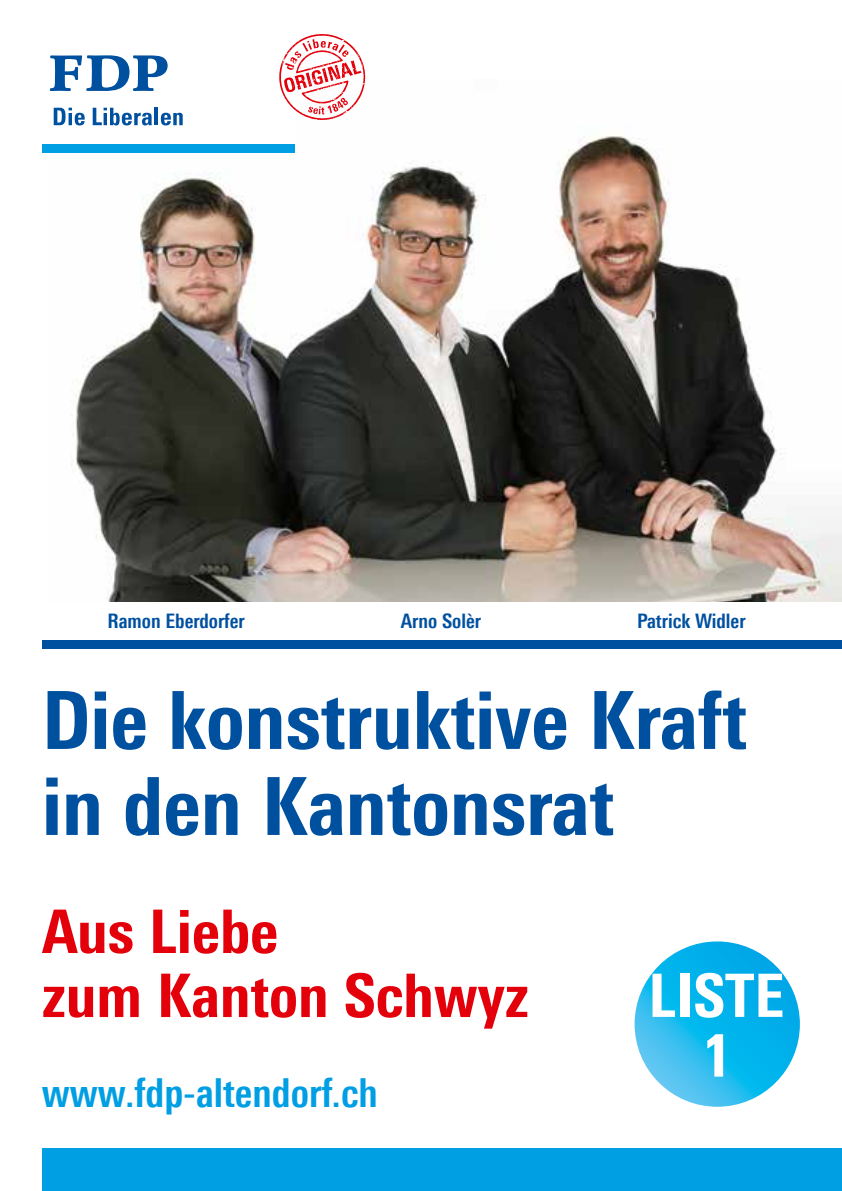
<style>
.page{position:relative;width:842px;height:1191px;background:#fff}
.page>*{position:absolute;margin:0;border:0;box-sizing:border-box;transform-origin:0 0}
.t1{font:800 80px/86px "Linotype Univers 720 Cn";color:#0050a0}
.t2{font:800 60px/64px "Linotype Univers 720 Cn";color:#e3000b}
.t3{font:800 59.8px/59.8px "Linotype Univers 720 Cn";color:#fff;text-align:center}
.t4{font:700 40px "Linotype Univers 620 Cn";color:#009ee3}
.t5{font:700 20px "Linotype Univers 620 Cn";color:#0050a0}
</style>
<div class="page">
<img style="left:71px;top:136px;width:771px;height:465px">
<div style="left:42px;top:1148px;width:800px;height:43px;background:#009ee3"></div>
<div style="left:42px;top:640px;width:800px;height:8px;background:#0050a0"></div>
<svg style="left:635px;top:941px;width:165px;height:165px;background:#14b6ec"></svg>
<div style="left:42px;top:37px;width:253px;height:112px;background:#fff"></div>
<div style="left:42px;top:145px;width:253px;height:8px;background:#009ee3"></div>
<svg style="left:54px;top:108px;width:31px;height:17px"></svg>
<svg style="left:93px;top:108px;width:59px;height:17px"></svg>
<hr style="left:155px;top:108px;width:3px;height:17px;background:#0050a0">
<svg style="left:161px;top:113px;width:22px;height:12px"></svg>
<svg style="left:50px;top:55px;width:118px;height:36px"></svg>
<svg style="left:279px;top:34px;width:86px;height:86px"></svg>
<p class="t5" style="left:107px;top:609px;width:139px">Ramon Eberdorfer</p>
<p class="t5" style="left:401px;top:609px;width:82px">Arno Solèr</p>
<p class="t5" style="left:637px;top:609px;width:110px">Patrick Widler</p>
<h1 class="t1" style="left:42px;top:676px;width:706px">Die konstruktive Kraft in den Kantonsrat</h1>
<h2 class="t2" style="left:42px;top:899px;width:488px">Aus Liebe<br>zum Kanton Schwyz</h2>
<h3 class="t4" style="left:42px;top:1069px;width:337px">www.fdp-altendorf.ch</h3>
<h3 class="t3" style="left:648px;top:965px;width:137px">LISTE<br>1</h3>
</div>
